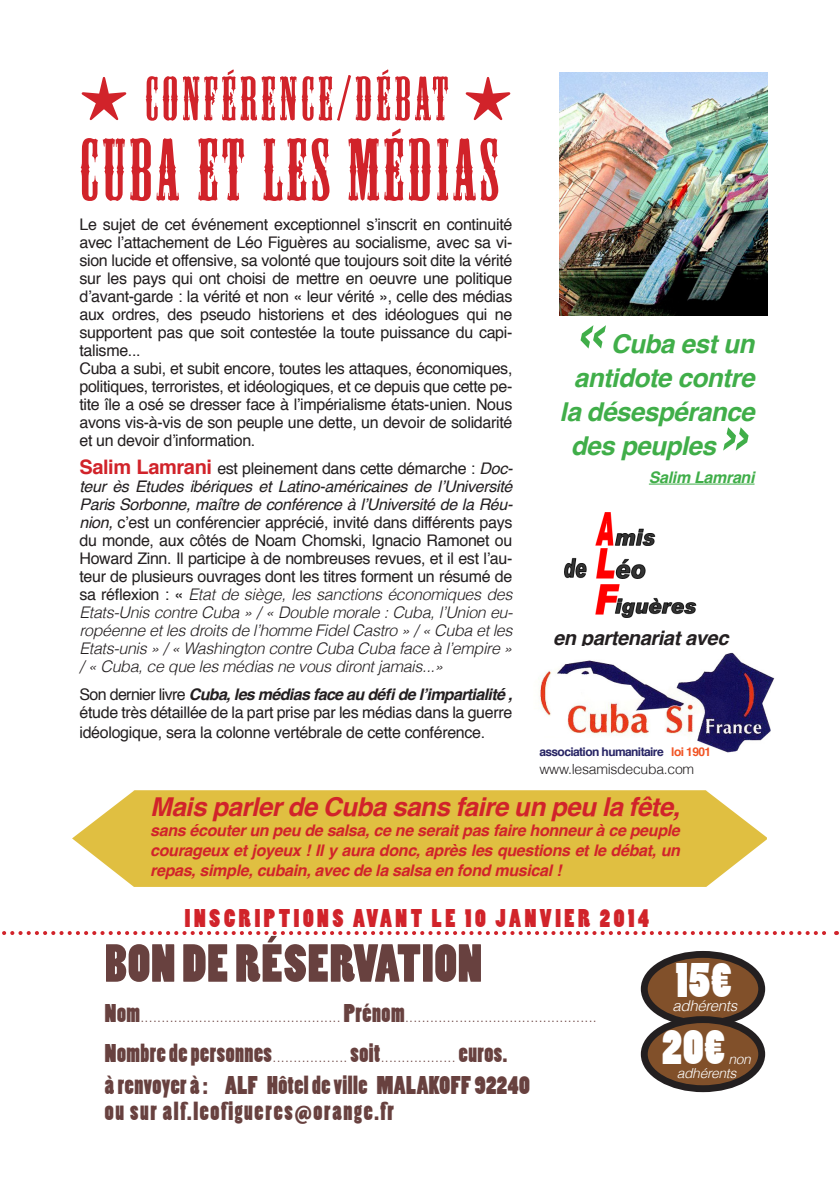
<style>
.page{position:relative;width:840px;height:1191px;background:#fff}
.page>*{position:absolute;margin:0;border:0;box-sizing:border-box;transform-origin:0 0}
.t1{font:82px "Mesquite Std";letter-spacing:.05em;color:#d1232a}
.t2{font:58px "Mesquite Std";letter-spacing:.07em;color:#d1232a}
.t3{font:italic 700 58px "Helvetica";color:#40ae49}
.t4{font:50px "Poplar Std";letter-spacing:.02em;color:#68413f}
.t5{font:46px "Poplar Std";color:#fff}
.t6{font:italic 700 26px "Helvetica";letter-spacing:-.02em;color:#40ae49}
.t7{font:italic 700 26px "Helvetica";letter-spacing:-.02em;color:#d1232a}
.t8{font:24px "Poplar Std";letter-spacing:.02em;color:#68413f}
.t9{font:24px "Poplar Std";letter-spacing:.15em;color:#d1232a}
.t10{font:24px "Poplar Std";letter-spacing:.07em;color:#68413f}
.t11{font:italic 700 20px "Helvetica";letter-spacing:-.02em;color:#231f20}
.t12{font:16px/18px "Helvetica";letter-spacing:-.02em;color:#231f20;text-align:justify}
.t13{font:italic 700 16px/20px "Helvetica";letter-spacing:-.02em;color:#d1232a;text-align:justify}
.t14{font:italic 700 16px "Helvetica";letter-spacing:-.02em;color:#40ae49}
.t15{font:italic 300 15px "Helvetica";letter-spacing:-.02em;color:#fff}
.t16{font:300 14px "Helvetica";color:#68413f}
.t17{font:300 14px "Helvetica";letter-spacing:-.02em;color:#231f20}
.t18{font:italic 300 13.8px "Helvetica";letter-spacing:-.02em;color:#fff}
.t19{font:700 12px "Helvetica";letter-spacing:-.05em;color:#272464}
.s1{font-family:"Monotype Sorts";font-size:60px}
.s2{font-weight:700;font-size:20px;color:#d1232a}
.s3{font-style:italic}
.s4{font-weight:300;font-style:italic}
.s5{font-weight:700;font-style:italic}
.s6{color:#f15323}
.s7{font-family:"Poplar Std";font-weight:400;font-size:24px}
</style>
<div class="page">
<svg style="left:2px;top:931px;width:834px;height:4px"></svg>
<hr style="left:648px;top:484px;width:106px;height:1px;background:#40ae49">
<img style="left:559px;top:72px;width:208px;height:244px">
<img style="left:540px;top:652px;width:235px;height:101px">
<div style="left:533px;top:738px;width:149px;height:17px;background:#fff"></div>
<div style="left:134px;top:790px;width:571px;height:97px;background:#e0bf41"></div>
<svg style="left:72px;top:790px;width:62px;height:97px"></svg>
<svg style="left:705px;top:790px;width:62px;height:97px"></svg>
<div style="left:644px;top:954px;width:117px;height:69px;background:#81502a;border-radius:50%"></div>
<div style="left:640px;top:951px;width:124px;height:76px;border:7px solid #231f20;border-radius:50%"></div>
<div style="left:644px;top:1019px;width:117px;height:69px;background:#81502a;border-radius:50%"></div>
<div style="left:640px;top:1016px;width:124px;height:76px;border:7px solid #231f20;border-radius:50%"></div>
<img style="left:564px;top:512px;width:133px;height:106px">
<p class="t2" style="left:79px;top:67px;width:434px"><span class="s1">H</span> CONFÉRENCE/DÉBAT <span class="s1">H</span></p>
<p class="t1" style="left:79px;top:126px;width:420px">CUBA ET LES MÉDIAS</p>
<p class="t12" style="left:79px;top:216px;width:434px">Le sujet de cet événement exceptionnel s’inscrit en continuité avec l’attachement de Léo Figuères au socialisme, avec sa vi&shy;sion lucide et offensive, sa volonté que toujours soit dite la vérité sur les pays qui ont choisi de mettre en oeuvre une politique d’avant-garde : la vérité et non « leur vérité », celle des médias aux ordres, des pseudo historiens et des idéologues qui ne supportent pas que soit contestée la toute puissance du capi&shy;talisme...</p>
<p class="t12" style="left:79px;top:360px;width:434px">Cuba a subi, et subit encore, toutes les attaques, économiques, politiques, terroristes, et idéologiques, et ce depuis que cette pe&shy;tite île a osé se dresser face à l’impérialisme états-unien. Nous avons vis-à-vis de son peuple une dette, un devoir de solidarité et un devoir d’information.</p>
<p class="t12" style="left:79px;top:460px;width:434px"><span class="s2">Salim Lamrani</span> est pleinement dans cette démarche : <span class="s3">Doc&shy;teur ès Etudes ibériques et Latino-américaines de l’Université Paris Sorbonne, maître de conférence à l’Université de la Réu&shy;nion,</span> c’est un conférencier apprécié, invité dans différents pays du monde, aux côtés de Noam Chomski, Ignacio Ramonet ou Howard Zinn. Il participe à de nombreuses revues, et il est l’au&shy;teur de plusieurs ouvrages dont les titres forment un résumé de sa réflexion : « <span class="s4">Etat de siège, les sanctions économiques des Etats-Unis contre Cuba » / « Double morale : Cuba, l’Union eu&shy;ropéenne et les droits de l’homme Fidel Castro » / « Cuba et les Etats-unis » / « Washington contre Cuba Cuba face à l’empire » / « Cuba, ce que les médias ne vous diront jamais...»</span></p>
<p class="t12" style="left:79px;top:686px;width:434px">Son dernier livre <span class="s5">Cuba, les médias face au défi de l’impartialité , </span>étude très détaillée de la part prise par les médias dans la guerre</p>
<p class="t12" style="left:79px;top:724px;width:407px">idéologique, sera la colonne vertébrale de cette conférence.</p>
<p class="t3" style="left:572px;top:285px;width:34px">«</p>
<p class="t6" style="left:610px;top:322px;width:145px">Cuba est un</p>
<p class="t6" style="left:573px;top:356px;width:182px">antidote contre</p>
<p class="t6" style="left:559px;top:390px;width:196px">la désespérance</p>
<p class="t6" style="left:570px;top:424px;width:147px">des peuples</p>
<p class="t3" style="left:721px;top:387px;width:34px">»</p>
<p class="t14" style="left:648px;top:464px;width:107px">Salim Lamrani</p>
<p class="t11" style="left:553px;top:621px;width:177px">en partenariat avec</p>
<p class="t19" style="left:539px;top:742px;width:173px">association humanitaire <span class="s6">loi 1901</span></p>
<p class="t17" style="left:539px;top:757px;width:156px">www.lesamisdecuba.com</p>
<p class="t7" style="left:150px;top:785px;width:531px">Mais parler de Cuba sans faire un peu la fête,</p>
<p class="t13" style="left:150px;top:820px;width:531px">sans écouter un peu de salsa, ce ne serait pas faire honneur à ce peuple courageux et joyeux ! Il y aura donc, après les questions et le débat, un repas, simple, cubain, avec de la salsa en fond musical !</p>
<p class="t9" style="left:185px;top:904px;width:465px">INSCRIPTIONS AVANT LE 10 JANVIER 2014</p>
<p class="t4" style="left:105px;top:935px;width:378px">BON DE RÉSERVATION</p>
<p class="t16" style="left:105px;top:1005px;width:493px"><span class="s7">Nom</span>................................................ <span class="s7">Prénom</span>..............................................</p>
<p class="t16" style="left:105px;top:1045px;width:403px"><span class="s7">Nombre de personnes</span>.................. <span class="s7">soit</span>.................. <span class="s7">euros.</span></p>
<p class="t8" style="left:105px;top:1071px;width:426px">à renvoyer à : ALF Hôtel de ville MALAKOFF 92240</p>
<p class="t10" style="left:105px;top:1097px;width:290px">ou sur alf.leofigueres@orange.fr</p>
<p class="t5" style="left:675px;top:954px;width:60px">15€</p>
<p class="t15" style="left:672px;top:993px;width:66px">adhérents</p>
<p class="t5" style="left:662px;top:1021px;width:67px">20€</p>
<p class="t18" style="left:728px;top:1048px;width:24px">non</p>
<p class="t18" style="left:676px;top:1062px;width:61px">adhérents</p>
</div>
